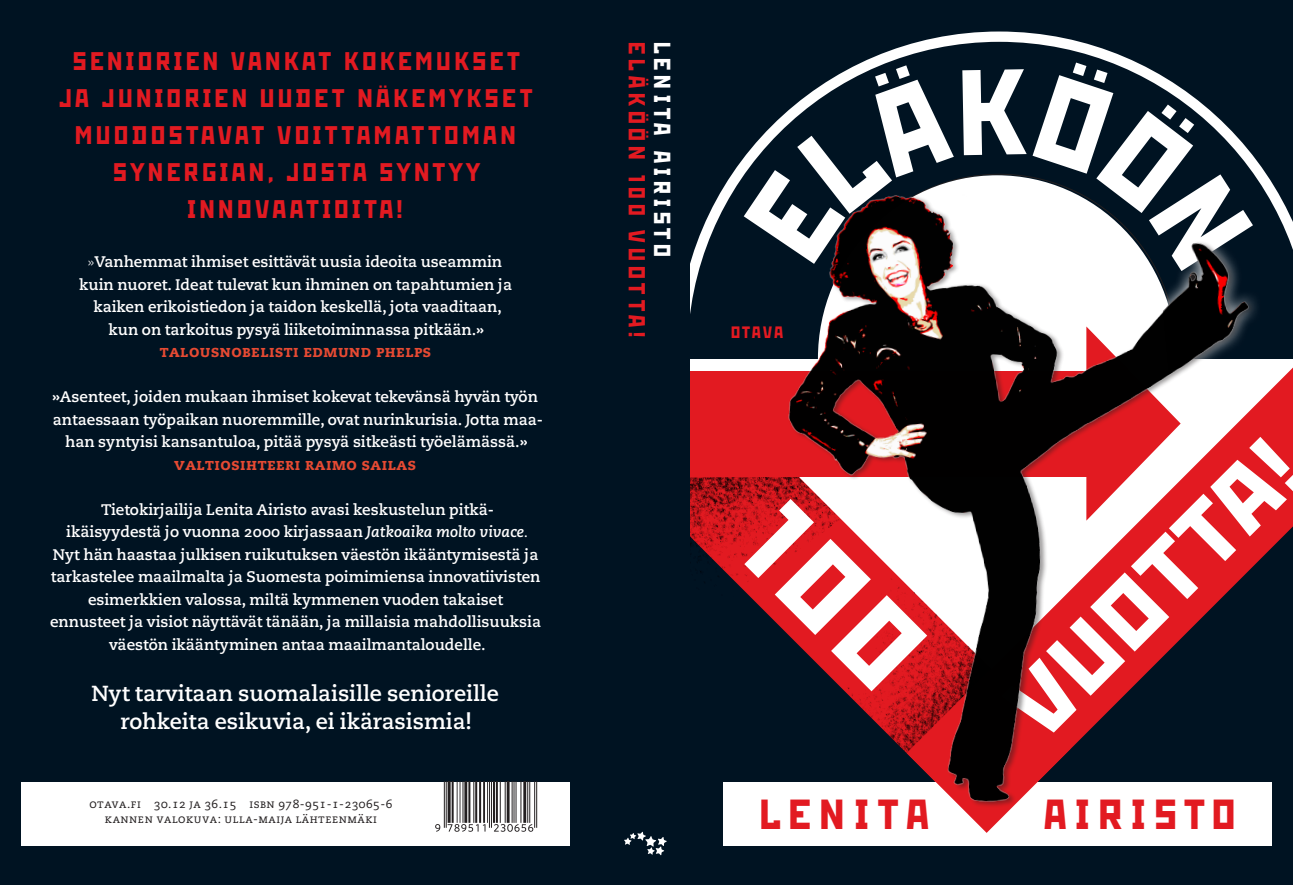
<style>
.page{position:relative;width:1293px;height:885px;background:#fff}
.page>*{position:absolute;margin:0;border:0;box-sizing:border-box;transform-origin:0 0}
.t1{font:90px "Stenberg ITC";color:#fff;scale:1.16 1}
.t2{font:42px "Stenberg ITC";letter-spacing:.22em;color:#e21a21}
.t3{font:25.5px/36.8px "Stenberg ITC";letter-spacing:.16em;color:#e21a21;text-align:center}
.t4{font:23.25px "Stenberg ITC";letter-spacing:.22em;color:#e21a21}
.t5{font:23.25px "Stenberg ITC";letter-spacing:.22em;color:#fff}
.ingressi_palkit{font:700 21.75px/28.5px "Caecilia LT Std";color:#fff;text-align:center}
.vakiosisennys{font:800 16.5px "Caecilia LT Std";letter-spacing:.03em;color:#e64a33}
.vakiosisennys_ots{font:800 16.5px "Caecilia LT Std";letter-spacing:.03em;color:#e64a33}
.t6{font:16.5px "Stenberg ITC";letter-spacing:.13em;color:#e21a21}
.vakiosisennys-2{font:700 15.3px/22.5px "Caecilia LT Std";color:#fff;text-align:center}
.vakiosisennys_ots-2{font:12px "Caecilia LT Std";letter-spacing:.04em;color:#231f20}
.s1{font-weight:300}
.s2{font-style:italic}
.s3{font-weight:400}
</style>
<div class="page">
<div style="left:604px;top:0;width:689px;height:884px;background:#001322"></div>
<svg style="left:690px;top:32px;width:439px;height:282px"></svg>
<div style="left:723px;top:781px;width:549px;height:64px;background:#fff"></div>
<img style="left:690px;top:477px;width:69px;height:105px">
<div style="left:604px;top:359px;width:381px;height:12px;background:#fff"></div>
<div style="left:608px;top:371px;width:507px;height:105px;background:#e21a21"></div>
<img style="left:759px;top:140px;width:534px;height:688px">
<div style="left:0;top:0;width:689px;height:884px;background:#001322"></div>
<svg style="left:624px;top:831px;width:42px;height:24px"></svg>
<div style="left:21px;top:781px;width:549px;height:64px;background:#fff"></div>
<img style="left:434px;top:781px;width:109px;height:50px">
<svg style="left:743px;top:61px;width:211px;height:203px"></svg>
<svg style="left:962px;top:69px;width:64px;height:86px"></svg>
<svg style="left:1032px;top:59px;width:221px;height:212px"></svg>
<svg style="left:735px;top:499px;width:192px;height:192px"></svg>
<p class="t3" style="left:59px;top:43px;width:474px">SENIORIEN VANKAT KOKEMUKSET<br>JA JUNIORIEN UUDET NÄKEMYKSET<br>MUODOSTAVAT VOITTAMATTOMAN<br>SYNERGIAN, JOSTA SYNTYY<br>INNOVAATIOITA!</p>
<p class="vakiosisennys-2" style="left:79px;top:251px;width:434px"><span class="s1">»</span>Vanhemmat ihmiset esittävät uusia ideoita useammin kuin nuoret. Ideat tulevat kun ihminen on tapahtumien ja kaiken erikoistiedon ja taidon keskellä, jota vaaditaan, kun on tarkoitus pysyä liiketoiminnassa pitkään.»</p>
<p class="vakiosisennys" style="left:160px;top:341px;width:273px">Talousnobelisti Edmund Phelps</p>
<p class="vakiosisennys-2" style="left:52px;top:386px;width:492px">»Asenteet, joiden mukaan ihmiset kokevat tekevänsä hyvän työn antaessaan työpaikan nuoremmille, ovat nurinkurisia. Jotta maa&shy;han syntyisi kansantuloa, pitää pysyä sitkeästi työelämässä.»</p>
<p class="vakiosisennys_ots" style="left:174px;top:453px;width:243px">Valtiosihteeri Raimo Sailas</p>
<p class="vakiosisennys-2" style="left:50px;top:498px;width:492px">Tietokirjailija Lenita Airisto avasi keskustelun pitkä&shy;ikäisyydestä jo vuonna 2000 kirjassaan <span class="s2">Jatkoaika molto vivace</span><span class="s3">.<br></span>Nyt hän haastaa julkisen ruikutuksen väestön ikääntymisestä ja tarkastelee maailmalta ja Suomesta poimimiensa innovatiivisten esimerkkien valossa, miltä kymmenen vuoden takaiset ennusteet ja visiot näyttävät tänään, ja millaisia mahdollisuuksia väestön ikääntyminen antaa maailmantaloudelle.</p>
<p class="ingressi_palkit" style="left:92px;top:679px;width:409px">Nyt tarvitaan suomalaisille senioreille rohkeita esikuvia, ei ikärasismia!</p>
<p class="vakiosisennys_ots-2" style="left:89px;top:796px;width:304px">otava.fi 30.12 ja 36.15 ISBN 978-951-1-23065-6</p>
<p class="vakiosisennys_ots-2" style="left:105px;top:811px;width:273px">kannen valokuva: Ulla-Maija Lähteenmäki</p>
<p class="t4" style="left:650px;top:42px;width:297px;rotate:90deg">ELÄKÖÖN 100 VUOTTA!</p>
<p class="t5" style="left:676px;top:42px;width:216px;rotate:90deg">LENITA AIRISTO</p>
<p class="t6" style="left:731px;top:322px;width:53px">OTAVA</p>
<p class="t1" style="left:986px;top:682px;width:322px;rotate:-45deg">VUOTTA!</p>
<p class="t2" style="left:760px;top:789px;width:170px">LENITA</p>
<p class="t2" style="left:1044px;top:789px;width:192px">AIRISTO</p>
</div>
